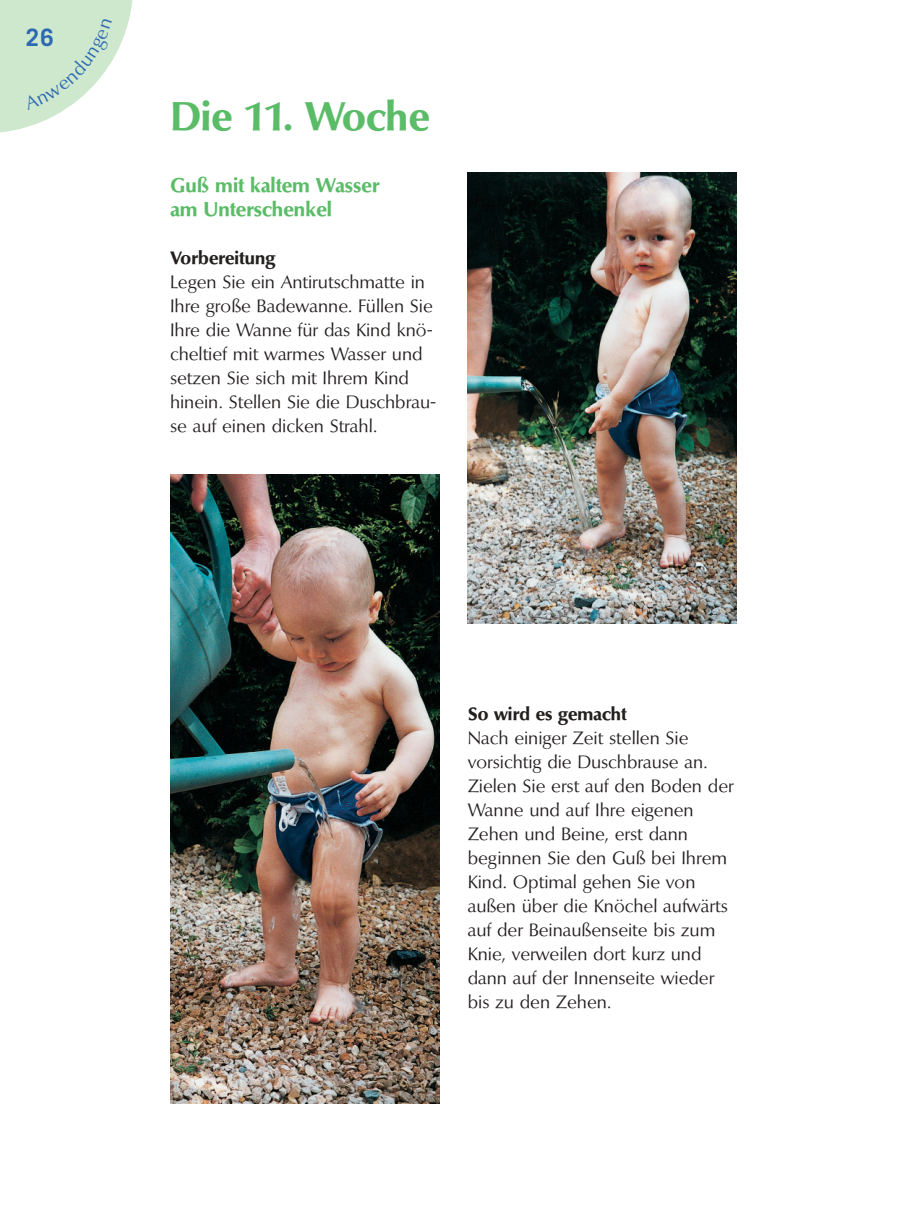
<style>
.page{position:relative;width:908px;height:1218px;background:#fff}
.page>*{position:absolute;margin:0;border:0;box-sizing:border-box;transform-origin:0 0}
.t1{font:700 40px "Optima BQ";color:#5bbc68}
.t2{font:700 24px "Trade Gothic";color:#2d69b3}
.t3{font:700 20px/24px "Optima BQ";color:#5bbc68}
.t4{font:18px/24px "Optima BQ";color:#231f1f}
.t5{font:700 18px "Optima BQ";color:#231f1f}
</style>
<div class="page">
<img style="left:170px;top:475px;width:269px;height:629px">
<img style="left:468px;top:173px;width:269px;height:451px">
<svg style="left:0;top:0;width:133px;height:133px"></svg>
<h2 class="t2" style="left:26px;top:29px;width:30px">26</h2>
<h1 class="t1" style="left:170px;top:99px;width:260px">Die 11. Woche</h1>
<p class="t3" style="left:170px;top:175px;width:211px">Guß mit kaltem Wasser am Unterschenkel</p>
<p class="t5" style="left:170px;top:250px;width:107px">Vorbereitung</p>
<p class="t4" style="left:170px;top:271px;width:268px">Legen Sie ein Antirutschmatte in<br>Ihre große Badewanne. Füllen Sie<br>Ihre die Wanne für das Kind knö&shy;cheltief mit warmes Wasser und setzen Sie sich mit Ihrem Kind hinein. Stellen Sie die Duschbrau&shy;se auf einen dicken Strahl.</p>
<p class="t5" style="left:468px;top:706px;width:160px">So wird es gemacht</p>
<p class="t4" style="left:468px;top:727px;width:268px">Nach einiger Zeit stellen Sie vorsichtig die Duschbrause an.<br>Zielen Sie erst auf den Boden der<br>Wanne und auf Ihre eigenen<br>Zehen und Beine, erst dann beginnen Sie den Guß bei Ihrem<br>Kind. Optimal gehen Sie von außen über die Knöchel aufwärts auf der Beinaußenseite bis zum<br>Knie, verweilen dort kurz und dann auf der Innenseite wieder bis zu den Zehen.</p>
</div>
